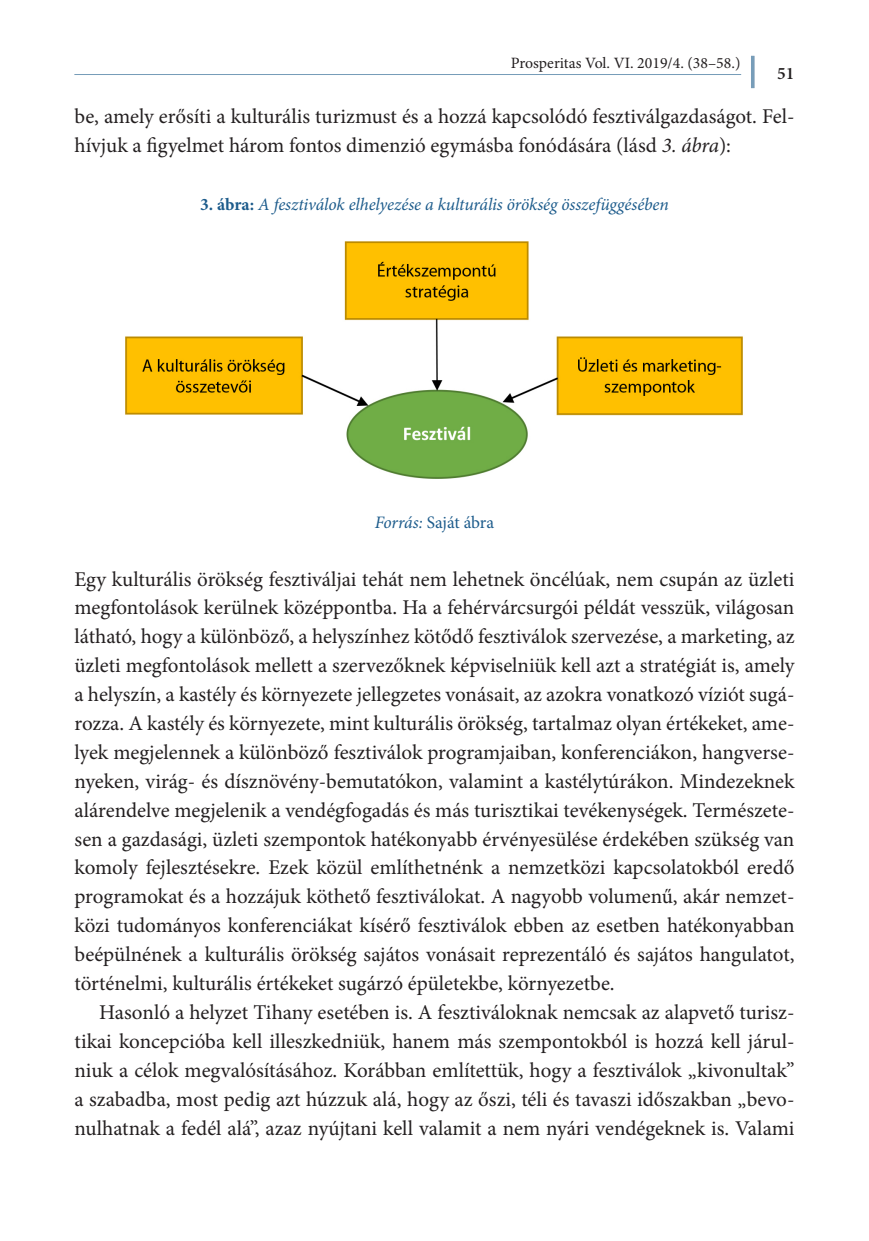
<style>
.page{position:relative;width:869px;height:1241px;background:#fff}
.page>*{position:absolute;margin:0;border:0;box-sizing:border-box;transform-origin:0 0}
.kenyér_tompa{font:21px/28.9px "Minion Pro";color:#231f20}
.Kenyér{font:21px/28.9px "Minion Pro";color:#231f20;text-align:justify}
.Táblacím{font:italic 17.5px "Minion Pro";letter-spacing:-.01em;color:#1c5b8b}
.Forrás{font:17.5px "Minion Pro";letter-spacing:-.01em;color:#1c5b8b}
.t1{font:600 17.5px "Minion Pro";color:#231f20}
.t2{font:15.75px "Minion Pro";color:#231f20}
.s1{font-style:italic}
.s2{font-weight:700;font-style:normal}
</style>
<div class="page">
<hr style="left:74px;top:74px;width:666px;height:1px;background:#779db9">
<svg style="left:751px;top:56px;width:3px;height:32px"></svg>
<img style="left:125px;top:241px;width:618px;height:238px">
<p class="t2" style="left:510px;top:53px;width:231px">Prosperitas Vol. VI. 2019/4. (38–58.)</p>
<p class="t1" style="left:776px;top:61px;width:19px">51</p>
<p class="kenyér_tompa" style="left:74px;top:102px;width:721px">be, amely erősíti a kulturális turizmust és a hozzá kapcsolódó fesztiválgazdaságot. Fel&shy;hívjuk a figyelmet három fontos dimenzió egymásba fonódására (lásd <span class="s1">3. ábra</span>):</p>
<p class="Táblacím" style="left:200px;top:192px;width:470px"><span class="s2">3. ábra:</span> A fesztiválok elhelyezése a kulturális örökség összefüggésében</p>
<p class="Forrás" style="left:374px;top:510px;width:121px"><span class="s1">Forrás:</span> Saját ábra</p>
<p class="kenyér_tompa" style="left:74px;top:564px;width:721px;text-align:justify">Egy kulturális örökség fesztiváljai tehát nem lehetnek öncélúak, nem csupán az üzleti megfontolások kerülnek középpontba. Ha a fehérvárcsurgói példát vesszük, világosan látható, hogy a különböző, a helyszínhez kötődő fesztiválok szervezése, a marketing, az üzleti megfontolások mellett a szervezőknek képviselniük kell azt a stratégiát is, amely a helyszín, a kastély és környezete jellegzetes vonásait, az azokra vonatkozó víziót sugá&shy;rozza. A kastély és környezete, mint kulturális örökség, tartalmaz olyan értékeket, ame&shy;lyek megjelennek a különböző fesztiválok programjaiban, konferenciákon, hangverse&shy;nyeken, virág- és dísznövény-bemutatókon, valamint a kastélytúrákon. Mindezeknek alárendelve megjelenik a vendégfogadás és más turisztikai tevékenységek. Természete&shy;sen a gazdasági, üzleti szempontok hatékonyabb érvényesülése érdekében szükség van komoly fejlesztésekre. Ezek közül említhetnénk a nemzetközi kapcsolatokból eredő programokat és a hozzájuk köthető fesztiválokat. A nagyobb volumenű, akár nemzet&shy;közi tudományos konferenciákat kísérő fesztiválok ebben az esetben hatékonyabban beépülnének a kulturális örökség sajátos vonásait reprezentáló és sajátos hangulatot, történelmi, kulturális értékeket sugárzó épületekbe, környezetbe.</p>
<p class="Kenyér" style="left:74px;top:997px;width:721px;text-indent:25px">Hasonló a helyzet Tihany esetében is. A fesztiváloknak nemcsak az alapvető turisz&shy;tikai koncepcióba kell illeszkedniük, hanem más szempontokból is hozzá kell járul&shy;niuk a célok megvalósításához. Korábban említettük, hogy a fesztiválok „kivonultak” a szabadba, most pedig azt húzzuk alá, hogy az őszi, téli és tavaszi időszakban „bevo&shy;nulhatnak a fedél alá”, azaz nyújtani kell valamit a nem nyári vendégeknek is. Valami</p>
</div>
